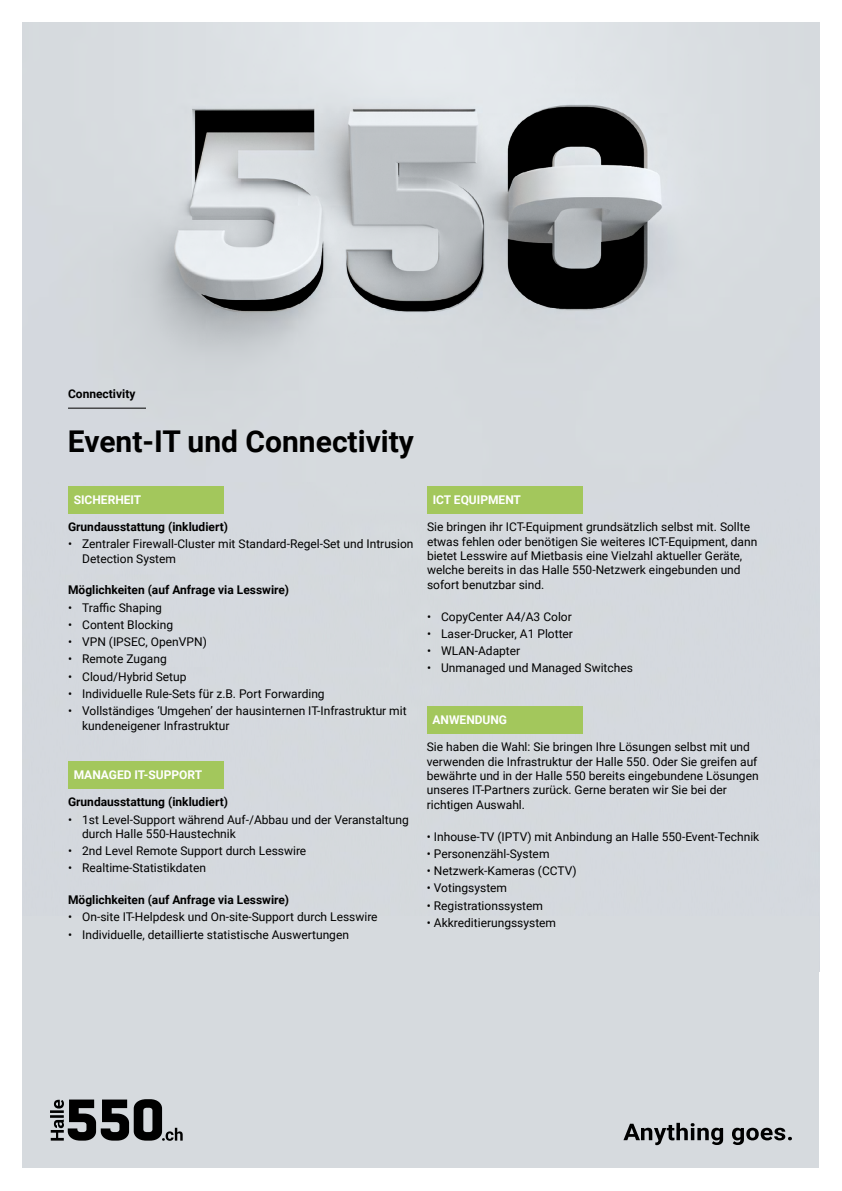
<style>
.page{position:relative;width:842px;height:1191px;background:#fff}
.page>*{position:absolute;margin:0;border:0;box-sizing:border-box;transform-origin:0 0}
.t1{font:700 30px "Roboto";color:#000}
.t2{font:12px/14.4px "Roboto";color:#000}
.t3{font:700 12px "Roboto";color:#000}
.t4{font:700 12px "Roboto";color:#fff}
</style>
<div class="page">
<img style="left:23px;top:23px;width:796px;height:893px">
<div style="left:23px;top:916px;width:796px;height:252px;background:#d6dade"></div>
<svg style="left:50px;top:1099px;width:133px;height:41px"></svg>
<svg style="left:623px;top:1122px;width:169px;height:23px"></svg>
<hr style="left:68px;top:407px;width:78px;height:1px;background:#000">
<div style="left:68px;top:761px;width:156px;height:27px;background:#a3c75c"></div>
<div style="left:427px;top:486px;width:156px;height:27px;background:#a3c75c"></div>
<div style="left:427px;top:706px;width:156px;height:27px;background:#a3c75c"></div>
<div style="left:68px;top:486px;width:156px;height:27px;background:#a3c75c"></div>
<p class="t3" style="left:68px;top:385px;width:69px">Connectivity</p>
<p class="t1" style="left:68px;top:420px;width:348px">Event-IT und Connectivity</p>
<p class="t4" style="left:74px;top:491px;width:69px">SICHERHEIT</p>
<p class="t3" style="left:68px;top:518px;width:161px">Grundausstattung (inkludiert)</p>
<p class="t2" style="left:82px;top:536px;width:333px;text-indent:-14px">• Zentraler Firewall-Cluster mit Standard-Regel-Set und Intrusion<br>Detection System</p>
<p class="t3" style="left:68px;top:582px;width:223px">Möglichkeiten (auf Anfrage via Lesswire)</p>
<p class="t2" style="left:68px;top:600px;width:96px">• Traffic Shaping</p>
<p class="t2" style="left:68px;top:617px;width:107px">• Content Blocking</p>
<p class="t2" style="left:68px;top:634px;width:140px">• VPN (IPSEC, OpenVPN)</p>
<p class="t2" style="left:68px;top:651px;width:100px">• Remote Zugang</p>
<p class="t2" style="left:68px;top:668px;width:120px">• Cloud/Hybrid Setup</p>
<p class="t2" style="left:68px;top:686px;width:258px">• Individuelle Rule-Sets für z.B. Port Forwarding</p>
<p class="t2" style="left:82px;top:703px;width:326px;text-indent:-14px">• Vollständiges ‘Umgehen’ der hausinternen IT-Infrastruktur mit kundeneigener Infrastruktur</p>
<p class="t4" style="left:74px;top:766px;width:130px">MANAGED IT-SUPPORT</p>
<p class="t3" style="left:68px;top:793px;width:161px">Grundausstattung (inkludiert)</p>
<p class="t2" style="left:82px;top:811px;width:328px;text-indent:-14px">• 1st Level-Support während Auf-/Abbau und der Veranstaltung durch Halle 550-Haustechnik</p>
<p class="t2" style="left:68px;top:843px;width:240px">• 2nd Level Remote Support durch Lesswire</p>
<p class="t2" style="left:68px;top:860px;width:139px">• Realtime-Statistikdaten</p>
<p class="t3" style="left:68px;top:891px;width:223px">Möglichkeiten (auf Anfrage via Lesswire)</p>
<p class="t2" style="left:68px;top:909px;width:311px">• On-site IT-Helpdesk und On-site-Support durch Lesswire</p>
<p class="t2" style="left:68px;top:926px;width:282px">• Individuelle, detaillierte statistische Auswertungen</p>
<p class="t4" style="left:433px;top:491px;width:90px">ICT EQUIPMENT</p>
<p class="t2" style="left:427px;top:519px;width:332px">Sie bringen ihr ICT-Equipment grundsätzlich selbst mit. Sollte etwas fehlen oder benötigen Sie weiteres ICT-Equipment, dann bietet Lesswire auf Mietbasis eine Vielzahl aktueller Geräte, welche bereits in das Halle 550-Netzwerk eingebunden und sofort benutzbar sind.</p>
<p class="t2" style="left:427px;top:608px;width:146px">• CopyCenter A4/A3 Color</p>
<p class="t2" style="left:427px;top:626px;width:148px">• Laser-Drucker, A1 Plotter</p>
<p class="t2" style="left:427px;top:643px;width:95px">• WLAN-Adapter</p>
<p class="t2" style="left:427px;top:660px;width:207px">• Unmanaged und Managed Switches</p>
<p class="t4" style="left:432px;top:711px;width:76px">ANWENDUNG</p>
<p class="t2" style="left:427px;top:739px;width:333px">Sie haben die Wahl: Sie bringen Ihre Lösungen selbst mit und verwenden die Infrastruktur der Halle 550. Oder Sie greifen auf bewährte und in der Halle 550 bereits eingebundene Lösungen unseres IT-Partners zurück. Gerne beraten wir Sie bei der richtigen Auswahl.</p>
<p class="t2" style="left:427px;top:828px;width:334px">• Inhouse-TV (IPTV) mit Anbindung an Halle 550-Event-Technik</p>
<p class="t2" style="left:427px;top:846px;width:124px">• Personenzähl-System</p>
<p class="t2" style="left:427px;top:863px;width:151px">• Netzwerk-Kameras (CCTV)</p>
<p class="t2" style="left:427px;top:880px;width:82px">• Votingsystem</p>
<p class="t2" style="left:427px;top:897px;width:118px">• Registrationssystem</p>
<p class="t2" style="left:427px;top:914px;width:131px">• Akkreditierungssystem</p>
</div>
